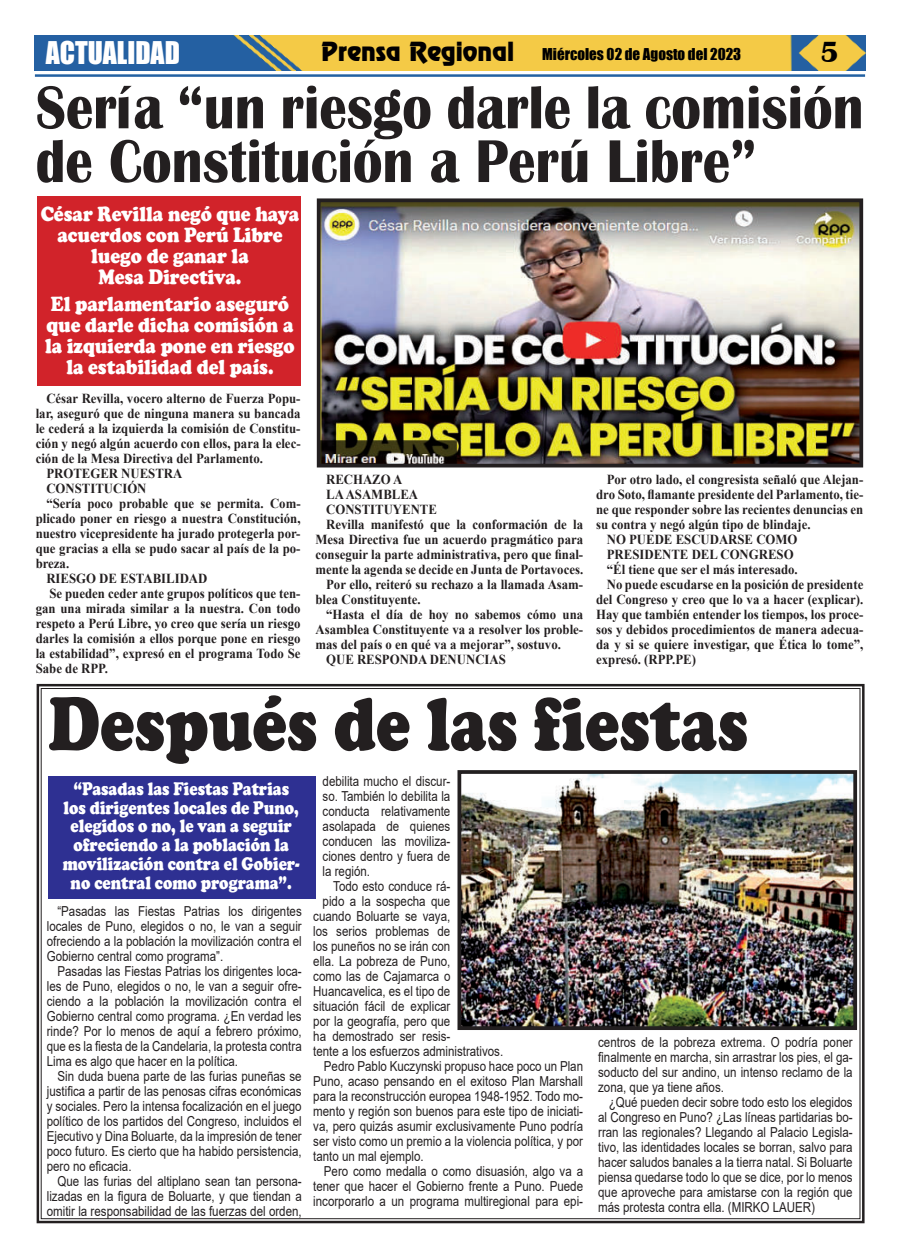
<style>
.page{position:relative;width:900px;height:1258px;background:#fff}
.page>*{position:absolute;margin:0;border:0;box-sizing:border-box;transform-origin:0 0}
.t1{font:900 78.38px "Cooper";color:#231f20;scale:.83 1}
.t2{font:700 62.5px/53.8px "Britannic";color:#231f20;scale:.88 1}
.t3{font:700 30px "Britannic";color:#020000}
.t4{font:28.75px "Impact";color:#fff;scale:.96 1}
.t5{font:900 21.25px/21.2px "Cooper";color:#fff;text-align:center;scale:.87 1}
.t6{font:900 18.75px/18.8px "Cooper";color:#fff;text-align:center;scale:.83 1}
.t7{font:15px "Impact";color:#000}
.t8{font:13.75px/15px "Arial";color:#231f20;text-align:justify;scale:.84 1}
.t9{font:700 13.75px "Times New Roman";color:#231f20;scale:.93 1}
.s1{font-family:"Renfrew Normal";font-size:23.75px;color:#020000}
</style>
<div class="page">
<svg style="left:36px;top:683px;width:829px;height:541px"></svg>
<hr style="left:35px;top:74px;width:830px;height:3px;background:#2361a2">
<img style="left:35px;top:35px;width:830px;height:36px">
<img style="left:322px;top:203px;width:536px;height:259px">
<div style="left:317px;top:198px;width:546px;height:269px;border:4px solid #231f20"></div>
<div style="left:37px;top:197px;width:264px;height:189px;background:#d1232a"></div>
<div style="left:48px;top:776px;width:268px;height:123px;background:#2e3092"></div>
<img style="left:463px;top:775px;width:389px;height:250px">
<div style="left:458px;top:770px;width:399px;height:260px;border:4px solid #231f20"></div>
<h3 class="t4" style="left:46px;top:39px;width:141px">ACTUALIDAD</h3>
<p class="t7" style="left:321px;top:47px;width:421px"><span class="s1">Prensa Regional</span> Miércoles 02 de Agosto del 2023</p>
<h3 class="t3" style="left:821px;top:42px;width:20px">5</h3>
<h2 class="t2" style="left:36px;top:86px;width:942px">Sería “un riesgo darle la comisión de Constitución a Perú Libre”</h2>
<h3 class="t5" style="left:41px;top:204px;width:299px">César Revilla negó que haya acuerdos con Perú Libre luego de ganar la<br>Mesa Directiva.</h3>
<h3 class="t5" style="left:45px;top:294px;width:288px">El parlamentario aseguró que darle dicha comisión a la izquierda pone en riesgo la estabilidad del país.</h3>
<p class="t9" style="left:46px;top:393px;width:275px">César Revilla, vocero alterno de Fuerza Popu-</p>
<p class="t9" style="left:36px;top:408px;width:286px">lar, aseguró que de ninguna manera su bancada</p>
<p class="t9" style="left:36px;top:423px;width:286px">le cederá a la izquierda la comisión de Constitu-</p>
<p class="t9" style="left:36px;top:438px;width:286px">ción y negó algún acuerdo con ellos, para la elec-</p>
<p class="t9" style="left:36px;top:453px;width:246px">ción de la Mesa Directiva del Parlamento.</p>
<p class="t9" style="left:46px;top:468px;width:148px">PROTEGER NUESTRA</p>
<p class="t9" style="left:46px;top:483px;width:109px">CONSTITUCIÓN</p>
<p class="t9" style="left:46px;top:498px;width:275px">“Sería poco probable que se permita. Com-</p>
<p class="t9" style="left:36px;top:513px;width:286px">plicado poner en riesgo a nuestra Constitución,</p>
<p class="t9" style="left:36px;top:528px;width:286px">nuestro vicepresidente ha jurado protegerla por-</p>
<p class="t9" style="left:36px;top:543px;width:286px">que gracias a ella se pudo sacar al país de la po-</p>
<p class="t9" style="left:36px;top:558px;width:38px">breza.</p>
<p class="t9" style="left:46px;top:573px;width:175px">RIESGO DE ESTABILIDAD</p>
<p class="t9" style="left:49px;top:588px;width:272px">Se pueden ceder ante grupos políticos que ten-</p>
<p class="t9" style="left:36px;top:603px;width:286px">gan una mirada similar a la nuestra. Con todo</p>
<p class="t9" style="left:36px;top:618px;width:286px">respeto a Perú Libre, yo creo que sería un riesgo</p>
<p class="t9" style="left:36px;top:633px;width:286px">darles la comisión a ellos porque pone en riesgo</p>
<p class="t9" style="left:36px;top:648px;width:286px">la estabilidad”, expresó en el programa Todo Se</p>
<p class="t9" style="left:36px;top:663px;width:79px">Sabe de RPP.</p>
<p class="t9" style="left:326px;top:474px;width:84px">RECHAZO A</p>
<p class="t9" style="left:326px;top:489px;width:100px">LA ASAMBLEA</p>
<p class="t9" style="left:326px;top:504px;width:121px">CONSTITUYENTE</p>
<p class="t9" style="left:326px;top:519px;width:278px">Revilla manifestó que la conformación de la</p>
<p class="t9" style="left:316px;top:534px;width:289px">Mesa Directiva fue un acuerdo pragmático para</p>
<p class="t9" style="left:316px;top:544px;width:289px">conseguir la parte administrativa, pero que final-</p>
<p class="t9" style="left:316px;top:564px;width:289px">mente la agenda se decide en Junta de Portavoces.</p>
<p class="t9" style="left:326px;top:579px;width:278px">Por ello, reiteró su rechazo a la llamada Asam-</p>
<p class="t9" style="left:316px;top:594px;width:115px">blea Constituyente.</p>
<p class="t9" style="left:326px;top:609px;width:278px">“Hasta el día de hoy no sabemos cómo una</p>
<p class="t9" style="left:316px;top:624px;width:289px">Asamblea Constituyente va a resolver los proble-</p>
<p class="t9" style="left:316px;top:639px;width:265px">mas del país o en qué va a mejorar”, sostuvo.</p>
<p class="t9" style="left:326px;top:654px;width:195px">QUE RESPONDA DENUNCIAS</p>
<p class="t9" style="left:607px;top:474px;width:277px">Por otro lado, el congresista señaló que Alejan-</p>
<p class="t9" style="left:596px;top:484px;width:289px">dro Soto, flamante presidente del Parlamento, tie-</p>
<p class="t9" style="left:596px;top:504px;width:289px">ne que responder sobre las recientes denuncias en</p>
<p class="t9" style="left:596px;top:519px;width:232px">su contra y negó algún tipo de blindaje.</p>
<p class="t9" style="left:607px;top:534px;width:207px">NO PUEDE ESCUDARSE COMO</p>
<p class="t9" style="left:607px;top:549px;width:202px">PRESIDENTE DEL CONGRESO</p>
<p class="t9" style="left:607px;top:564px;width:207px">“Él tiene que ser el más interesado.</p>
<p class="t9" style="left:607px;top:579px;width:277px">No puede escudarse en la posición de presidente</p>
<p class="t9" style="left:596px;top:594px;width:289px">del Congreso y creo que lo va a hacer (explicar).</p>
<p class="t9" style="left:596px;top:609px;width:289px">Hay que también entender los tiempos, los proce-</p>
<p class="t9" style="left:596px;top:625px;width:289px">sos y debidos procedimientos de manera adecua-</p>
<p class="t9" style="left:596px;top:640px;width:289px">da y si se quiere investigar, que Ética lo tome”,</p>
<p class="t9" style="left:596px;top:655px;width:109px">expresó. (RPP.PE)</p>
<h1 class="t1" style="left:48px;top:695px;width:845px">Después de las fiestas</h1>
<h3 class="t6" style="left:63px;top:781px;width:286px">“Pasadas las Fiestas Patrias los dirigentes locales de Puno, elegidos o no, le van a seguir ofreciendo a la población la movilización contra el Gobier&shy;no central como programa”.</h3>
<p class="t8" style="left:47px;top:905px;width:305px;text-indent:11px">“Pasadas las Fiestas Patrias los dirigentes locales de Puno, elegidos o no, le van a seguir ofreciendo a la población la movilización contra el Gobierno central como programa”.</p>
<p class="t8" style="left:47px;top:965px;width:305px;text-indent:11px">Pasadas las Fiestas Patrias los dirigentes loca&shy;les de Puno, elegidos o no, le van a seguir ofre&shy;ciendo a la población la movilización contra el Gobierno central como programa. ¿En verdad les rinde? Por lo menos de aquí a febrero próximo, que es la fiesta de la Candelaria, la protesta contra Lima es algo que hacer en la política.</p>
<p class="t8" style="left:47px;top:1070px;width:305px;text-indent:11px">Sin duda buena parte de las furias puneñas se justifica a partir de las penosas cifras económicas y sociales. Pero la intensa focalización en el juego político de los partidos del Congreso, incluidos el Ejecutivo y Dina Boluarte, da la impresión de tener poco futuro. Es cierto que ha habido persistencia, pero no eficacia.</p>
<p class="t8" style="left:47px;top:1175px;width:305px;text-indent:11px">Que las furias del altiplano sean tan persona&shy;lizadas en la figura de Boluarte, y que tiendan a omitir la responsabilidad de las fuerzas del orden,</p>
<p class="t8" style="left:323px;top:775px;width:154px">debilita mucho el discur&shy;so. También lo debilita la conducta relativamente asolapada de quienes conducen las moviliza&shy;ciones dentro y fuera de la región.</p>
<p class="t8" style="left:333px;top:880px;width:141px">Todo esto conduce rá-</p>
<p class="t8" style="left:323px;top:895px;width:154px">pido a la sospecha que</p>
<p class="t8" style="left:313px;top:910px;width:165px">cuando Boluarte se vaya,</p>
<p class="t8" style="left:313px;top:925px;width:165px">los serios problemas de</p>
<p class="t8" style="left:313px;top:940px;width:165px">los puneños no se irán con</p>
<p class="t8" style="left:313px;top:955px;width:165px">ella. La pobreza de Puno,</p>
<p class="t8" style="left:313px;top:969px;width:165px">como las de Cajamarca o</p>
<p class="t8" style="left:313px;top:985px;width:165px">Huancavelica, es el tipo de</p>
<p class="t8" style="left:313px;top:1000px;width:165px">situación fácil de explicar</p>
<p class="t8" style="left:313px;top:1015px;width:165px">por la geografía, pero que</p>
<p class="t8" style="left:313px;top:1030px;width:165px">ha demostrado ser resis-</p>
<p class="t8" style="left:313px;top:1045px;width:228px">tente a los esfuerzos administrativos.</p>
<p class="t8" style="left:324px;top:1060px;width:310px">Pedro Pablo Kuczynski propuso hace poco un Plan</p>
<p class="t8" style="left:313px;top:1075px;width:323px">Puno, acaso pensando en el exitoso Plan Marshall</p>
<p class="t8" style="left:313px;top:1090px;width:323px">para la reconstrucción europea 1948-1952. Todo mo-</p>
<p class="t8" style="left:313px;top:1105px;width:323px">mento y región son buenos para este tipo de iniciati-</p>
<p class="t8" style="left:313px;top:1120px;width:323px">va, pero quizás asumir exclusivamente Puno podría</p>
<p class="t8" style="left:313px;top:1135px;width:323px">ser visto como un premio a la violencia política, y por</p>
<p class="t8" style="left:313px;top:1150px;width:133px">tanto un mal ejemplo.</p>
<p class="t8" style="left:324px;top:1165px;width:310px">Pero como medalla o como disuasión, algo va a</p>
<p class="t8" style="left:313px;top:1180px;width:323px">tener que hacer el Gobierno frente a Puno. Puede</p>
<p class="t8" style="left:313px;top:1195px;width:323px">incorporarlo a un programa multiregional para epi-</p>
<p class="t8" style="left:598px;top:1036px;width:305px">centros de la pobreza extrema. O podría poner finalmente en marcha, sin arrastrar los pies, el ga&shy;soducto del sur andino, un intenso reclamo de la zona, que ya tiene años.</p>
<p class="t8" style="left:598px;top:1096px;width:305px;text-indent:11px">¿Qué pueden decir sobre todo esto los elegidos al Congreso en Puno? ¿Las líneas partidarias bo&shy;rran las regionales? Llegando al Palacio Legisla&shy;tivo, las identidades locales se borran, salvo para hacer saludos banales a la tierra natal. Si Boluarte piensa quedarse todo lo que se dice, por lo menos que aproveche para amistarse con la región que más protesta contra ella. (MIRKO LAUER)</p>
</div>
